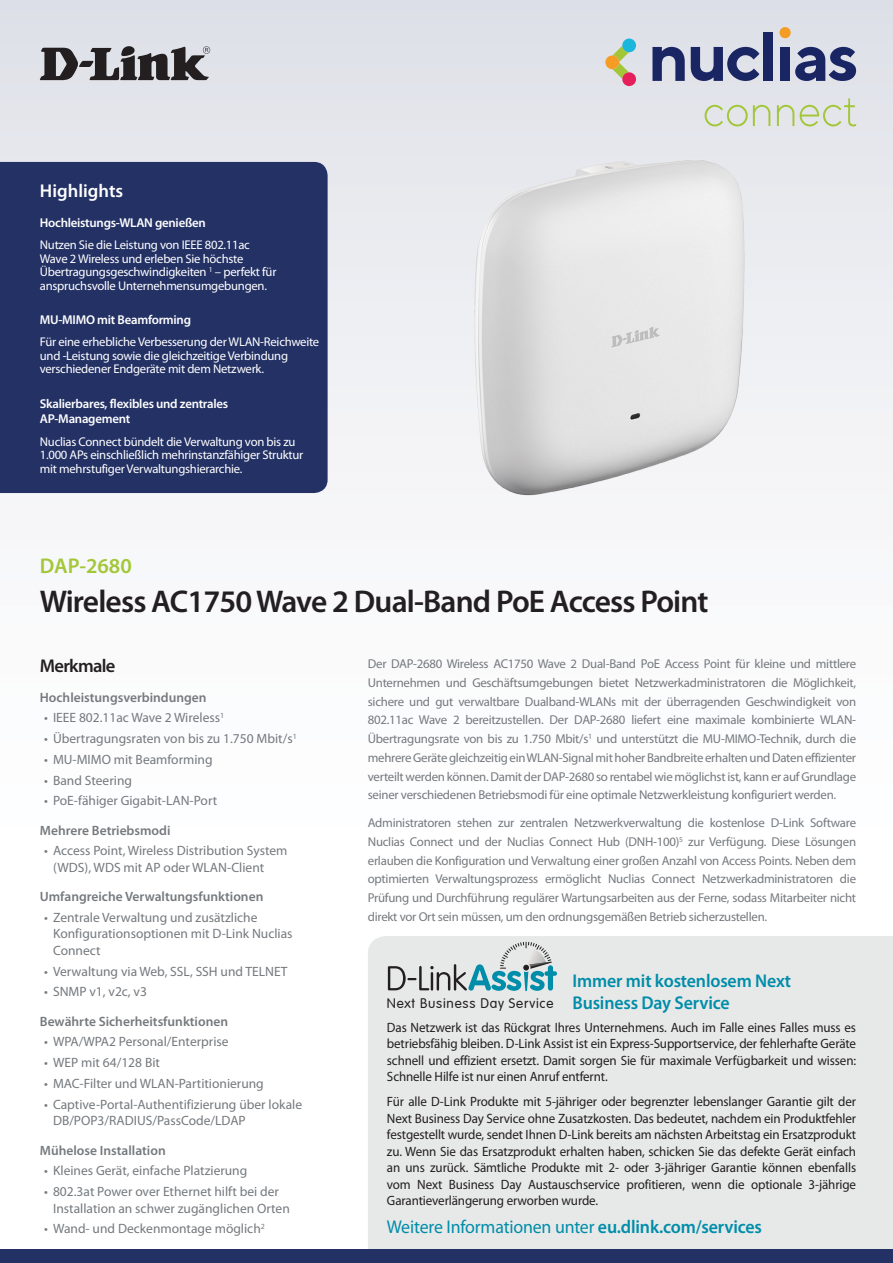
<style>
.page{position:relative;width:893px;height:1263px;background:#fff}
.page>*{position:absolute;margin:0;border:0;box-sizing:border-box;transform-origin:0 0}
.Product_Name__Cover{font:600 31.5px "Myriad Pro";letter-spacing:-.025em;color:#231f20}
.Model_Number__Cover{font:600 21.3px "Myriad Pro";color:#a3c738}
.t1{font:18.6px "Myriad Pro";letter-spacing:-.01em;color:#008da9}
.t2{font:600 18.6px "Myriad Pro";letter-spacing:-.01em;color:#008da9}
.Highlights_Title{font:600 18.6px "Myriad Pro";color:#fff}
.Features_Title{font:600 18.6px "Myriad Pro";letter-spacing:-.04em;color:#231f20}
.t3{font:300 13.65px "VAG Rounded";letter-spacing:.055em;color:#231f20}
.t4{font:13.5px/16.5px "Myriad Pro";letter-spacing:-.01em;color:#231f20;text-align:justify}
.t5{font:13.5px/16.5px "Myriad Pro";color:#75797d}
.Features_Category{font:600 13.5px "Myriad Pro";color:#75797d}
.Description_Text{font:12.9px/18.8px "Myriad Pro";letter-spacing:-.02em;color:#75797d;text-align:justify}
.Highlights_Category{font:600 12.9px/15.5px "Myriad Pro";letter-spacing:-.02em;color:#fff}
.Highlights_Text{font:12.6px/13.5px "Myriad Pro";letter-spacing:-.02em;color:#fff}
.s1{font-weight:600}
</style>
<div class="page">
<div style="left:0;top:0;width:893px;height:1084px;background:linear-gradient(to bottom,#e2e4ea,#fff)"></div>
<svg style="left:40px;top:46px;width:170px;height:34px;background:#79787c"></svg>
<svg style="left:779px;top:27px;width:12px;height:12px"></svg>
<svg style="left:605px;top:38px;width:31px;height:48px"></svg>
<svg style="left:652px;top:47px;width:33px;height:34px"></svg>
<svg style="left:691px;top:47px;width:68px;height:34px;background:#71799e"></svg>
<div style="left:763px;top:32px;width:10px;height:49px;background:#1a2664"></div>
<div style="left:780px;top:47px;width:10px;height:34px;background:#1a2664"></div>
<svg style="left:795px;top:47px;width:61px;height:34px;background:#656d96"></svg>
<svg style="left:705px;top:105px;width:65px;height:21px"></svg>
<svg style="left:777px;top:105px;width:17px;height:21px"></svg>
<svg style="left:800px;top:98px;width:56px;height:28px;background:#d6dfc8"></svg>
<div style="left:0;top:162px;width:328px;height:331px;background:#233165"></div>
<div style="left:368px;top:936px;width:525px;height:313px;background:#e7e8e8"></div>
<img style="left:446px;top:132px;width:326px;height:391px">
<svg style="left:388px;top:942px;width:169px;height:49px;background:#b8cace"></svg>
<div style="left:0;top:1249px;width:893px;height:14px;background:#233165"></div>
<p class="Highlights_Title" style="left:40px;top:179px;width:85px">Highlights</p>
<p class="Highlights_Category" style="left:40px;top:214px;width:167px">Hochleistungs-WLAN genießen</p>
<p class="Highlights_Text" style="left:40px;top:238px;width:238px">Nutzen Sie die Leistung von IEEE 802.11ac Wave 2 Wireless und erleben Sie höchste Übertragungsgeschwindigkeiten <sup>1</sup> – perfekt für anspruchsvolle Unternehmensumgebungen.</p>
<p class="Highlights_Category" style="left:40px;top:312px;width:153px">MU-MIMO mit Beamforming</p>
<p class="Highlights_Text" style="left:40px;top:335px;width:281px">Für eine erhebliche Verbesserung der WLAN-Reichweite und -Leistung sowie die gleichzeitige Verbindung verschiedener Endgeräte mit dem Netzwerk.</p>
<p class="Highlights_Category" style="left:40px;top:395px;width:190px">Skalierbares, flexibles und zentrales<br>AP-Management</p>
<p class="Highlights_Text" style="left:40px;top:434px;width:265px">Nuclias Connect bündelt die Verwaltung von bis zu<br>1.000 APs einschließlich mehrinstanzfähiger Struktur mit mehrstufiger Verwaltungshierarchie.</p>
<p class="Model_Number__Cover" style="left:40px;top:552px;width:93px">DAP-2680</p>
<p class="Product_Name__Cover" style="left:40px;top:582px;width:670px">Wireless AC1750 Wave 2 Dual-Band PoE Access Point</p>
<p class="Features_Title" style="left:40px;top:654px;width:77px">Merkmale</p>
<p class="Features_Category" style="left:40px;top:688px;width:168px">Hochleistungsverbindungen</p>
<p class="t5" style="left:44px;top:709px;width:182px">• IEEE 802.11ac Wave 2 Wireless<sup>1</sup></p>
<p class="t5" style="left:44px;top:730px;width:254px">• Übertragungsraten von bis zu 1.750 Mbit/s<sup>1</sup></p>
<p class="t5" style="left:44px;top:751px;width:170px">• MU-MIMO mit Beamforming</p>
<p class="t5" style="left:44px;top:772px;width:89px">• Band Steering</p>
<p class="t5" style="left:44px;top:792px;width:175px">• PoE-fähiger Gigabit-LAN-Port</p>
<p class="Features_Category" style="left:40px;top:821px;width:132px">Mehrere Betriebsmodi</p>
<p class="t5" style="left:53px;top:842px;width:236px;text-indent:-9px">• Access Point, Wireless Distribution System (WDS), WDS mit AP oder WLAN-Client</p>
<p class="Features_Category" style="left:40px;top:888px;width:225px">Umfangreiche Verwaltungsfunktionen</p>
<p class="t5" style="left:53px;top:909px;width:241px;text-indent:-9px">• Zentrale Verwaltung und zusätzliche<br>Konfigurationsoptionen mit D-Link Nuclias<br>Connect</p>
<p class="t5" style="left:44px;top:963px;width:245px">• Verwaltung via Web, SSL, SSH und TELNET</p>
<p class="t5" style="left:44px;top:983px;width:104px">• SNMP v1, v2c, v3</p>
<p class="Features_Category" style="left:40px;top:1012px;width:190px">Bewährte Sicherheitsfunktionen</p>
<p class="t5" style="left:44px;top:1033px;width:186px">• WPA/WPA2 Personal/Enterprise</p>
<p class="t5" style="left:44px;top:1054px;width:117px">• WEP mit 64/128 Bit</p>
<p class="t5" style="left:44px;top:1075px;width:221px">• MAC-Filter und WLAN-Partitionierung</p>
<p class="t5" style="left:53px;top:1096px;width:251px;text-indent:-9px">• Captive-Portal-Authentifizierung über lokale<br>DB/POP3/RADIUS/PassCode/LDAP</p>
<p class="Features_Category" style="left:40px;top:1141px;width:127px">Mühelose Installation</p>
<p class="t5" style="left:44px;top:1162px;width:205px">• Kleines Gerät, einfache Platzierung</p>
<p class="t5" style="left:53px;top:1183px;width:238px;text-indent:-9px">• 802.3at Power over Ethernet hilft bei der<br>Installation an schwer zugänglichen Orten</p>
<p class="t5" style="left:44px;top:1220px;width:222px">• Wand- und Deckenmontage möglich<sup>2</sup></p>
<p class="Description_Text" style="left:368px;top:654px;width:490px">Der DAP-2680 Wireless AC1750 Wave 2 Dual-Band PoE Access Point für kleine und mittlere Unternehmen und Geschäftsumgebungen bietet Netzwerkadministratoren die Möglichkeit, sichere und gut verwaltbare Dualband-WLANs mit der überragenden Geschwindigkeit von 802.11ac Wave 2 bereitzustellen. Der DAP-2680 liefert eine maximale kombinierte WLAN-Übertragungsrate von bis zu 1.750 Mbit/s<sup>1</sup> und unterstützt die MU-MIMO-Technik, durch die mehrere Geräte gleichzeitig ein WLAN-Signal mit hoher Bandbreite erhalten und Daten effizienter verteilt werden können. Damit der DAP-2680 so rentabel wie möglichst ist, kann er auf Grundlage seiner verschiedenen Betriebsmodi für eine optimale Netzwerkleistung konfiguriert werden.</p>
<p class="Description_Text" style="left:368px;top:813px;width:490px">Administratoren stehen zur zentralen Netzwerkverwaltung die kostenlose D-Link Software Nuclias Connect und der Nuclias Connect Hub (DNH-100)<sup>5</sup> zur Verfügung. Diese Lösungen erlauben die Konfiguration und Verwaltung einer großen Anzahl von Access Points. Neben dem optimierten Verwaltungsprozess ermöglicht Nuclias Connect Netzwerkadministratoren die Prüfung und Durchführung regulärer Wartungsarbeiten aus der Ferne, sodass Mitarbeiter nicht direkt vor Ort sein müssen, um den ordnungsgemäßen Betrieb sicherzustellen.</p>
<p class="t2" style="left:573px;top:968px;width:220px">Immer mit kostenlosem Next</p>
<p class="t3" style="left:387px;top:995px;width:168px">Next Business Day Service</p>
<p class="t2" style="left:573px;top:991px;width:159px">Business Day Service</p>
<p class="t4" style="left:387px;top:1018px;width:471px">Das Netzwerk ist das Rückgrat Ihres Unternehmens. Auch im Falle eines Falles muss es betriebsfähig bleiben. D-Link Assist ist ein Express-Supportservice, der fehlerhafte Geräte schnell und effizient ersetzt. Damit sorgen Sie für maximale Verfügbarkeit und wissen:<br>Schnelle Hilfe ist nur einen Anruf entfernt.</p>
<p class="t4" style="left:387px;top:1093px;width:471px">Für alle D-Link Produkte mit 5-jähriger oder begrenzter lebenslanger Garantie gilt der Next Business Day Service ohne Zusatzkosten. Das bedeutet, nachdem ein Produktfehler festgestellt wurde, sendet Ihnen D-Link bereits am nächsten Arbeitstag ein Ersatzprodukt zu. Wenn Sie das Ersatzprodukt erhalten haben, schicken Sie das defekte Gerät einfach an uns zurück. Sämtliche Produkte mit 2- oder 3-jähriger Garantie können ebenfalls vom Next Business Day Austauschservice profitieren, wenn die optionale 3-jährige Garantieverlängerung erworben wurde.</p>
<p class="t1" style="left:387px;top:1215px;width:376px">Weitere Informationen unter <span class="s1">eu.dlink.com/services</span></p>
</div>
